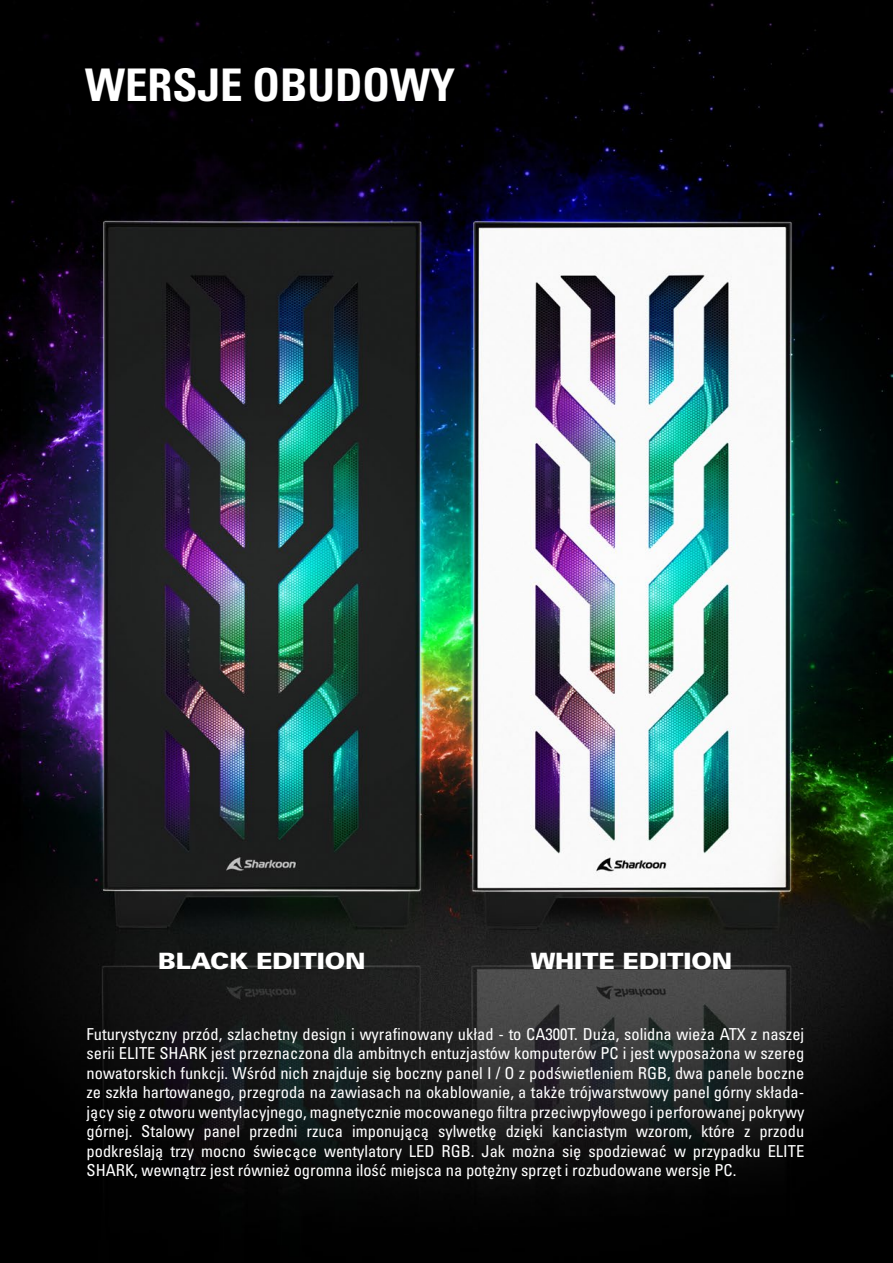
<style>
.page{position:relative;width:893px;height:1263px;background:#fff}
.page>*{position:absolute;margin:0;border:0;box-sizing:border-box;transform-origin:0 0}
.t1{font:45px "Univers LTCYR 67 Bold Cond";color:#fff}
.t2{font:900 22.5px "Univers LTCYR 75";letter-spacing:-.01em;color:#fff;scale:1.1 1}
.t3{font:condensed 16.5px/19.5px "Univers LTCYR 57";color:#fff;text-align:justify}
</style>
<div class="page">
<img style="left:0;top:0;width:892px;height:1263px">
<h1 class="t1" style="left:85px;top:57px;width:372px">WERSJE OBUDOWY</h1>
<h2 class="t2" style="left:158px;top:945px;width:190px">BLACK EDITION</h2>
<h2 class="t2" style="left:531px;top:945px;width:185px">WHITE EDITION</h2>
<p class="t3" style="left:87px;top:1024px;width:719px">Futurystyczny przód, szlachetny design i wyrafinowany układ - to CA300T. Duża, solidna wieża ATX z naszej serii ELITE SHARK jest przeznaczona dla ambitnych entuzjastów komputerów PC i jest wyposażona w szereg nowatorskich funkcji. Wśród nich znajduje się boczny panel I / O z podświetleniem RGB, dwa panele boczne ze szkła hartowanego, przegroda na zawiasach na okablowanie, a także trójwarstwowy panel górny składa&shy;jący się z otworu wentylacyjnego, magnetycznie mocowanego filtra przeciwpyłowego i perforowanej pokrywy górnej. Stalowy panel przedni rzuca imponującą sylwetkę dzięki kanciastym wzorom, które z przodu podkreślają trzy mocno świecące wentylatory LED RGB. Jak można się spodziewać w przypadku ELITE SHARK, wewnątrz jest również ogromna ilość miejsca na potężny sprzęt i rozbudowane wersje PC.</p>
</div>
